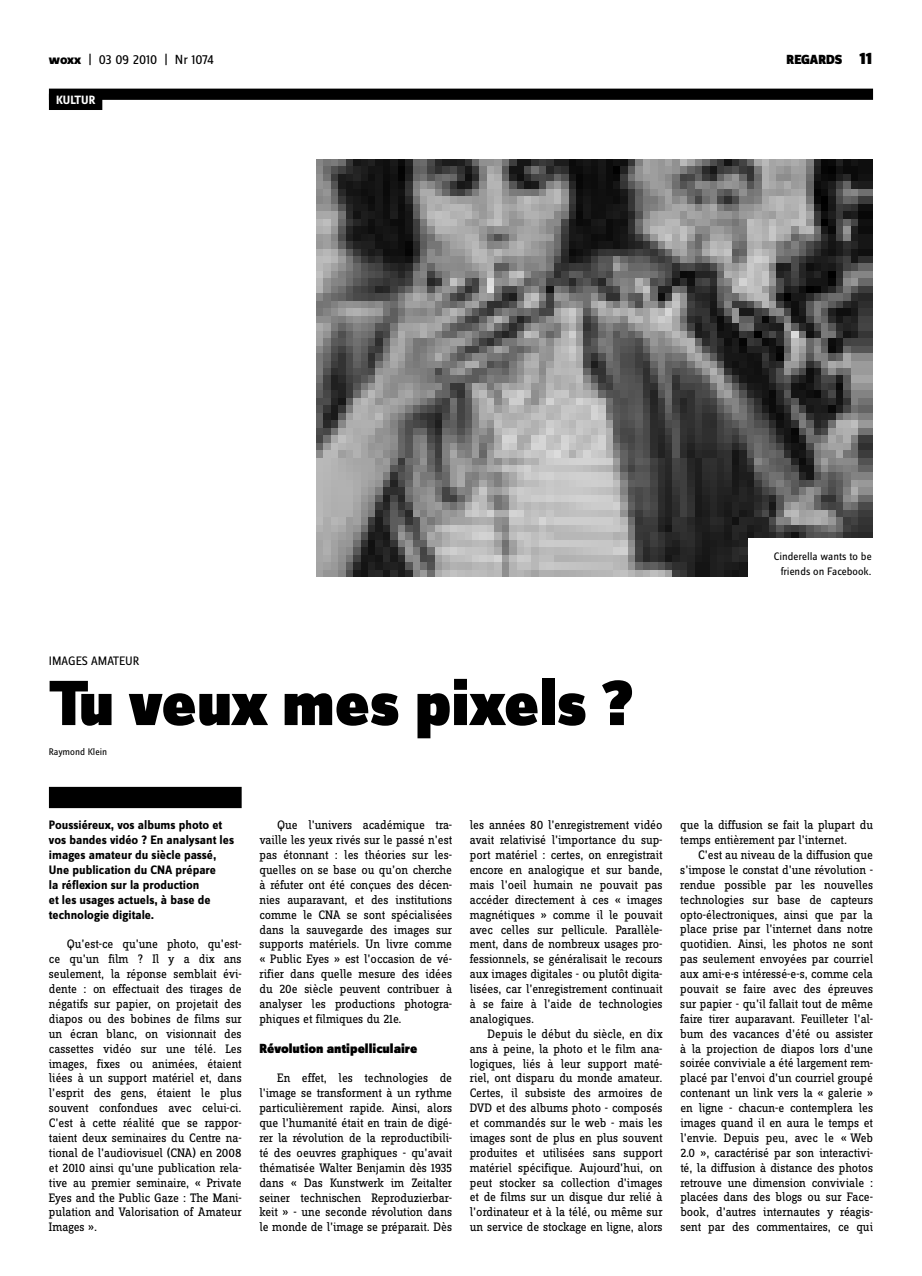
<style>
.page{position:relative;width:922px;height:1276px;background:#fff}
.page>*{position:absolute;margin:0;border:0;box-sizing:border-box;transform-origin:0 0}
.t1{font:900 66.25px "Zine Sans Dis";color:#000}
.t2{font:900 13.75px "Zine Sans Dis";color:#000}
.t3{font:13.75px "Zine Sans Dis";letter-spacing:-.01em;color:#000}
.t4{font:12.75px/14.9px "Zine Slab Dis";letter-spacing:-.01em;color:#000;text-align:justify}
.t5{font:700 12.75px/14.9px "Zine Sans Dis";color:#000}
.t6{font:12.75px "Zine Sans Dis";color:#000}
.t7{font:700 12.5px "Zine Sans Dis";color:#fff}
.t8{font:11.25px/14.9px "Zine Sans Dis";color:#000;text-align:right}
.t9{font:10px "Zine Sans Dis";color:#000}
.s1{font-weight:800}
.s2{font-size:17.5px}
</style>
<div class="page">
<div style="left:49px;top:89px;width:823px;height:11px;background:#000"></div>
<div style="left:49px;top:94px;width:53px;height:16px;background:#000"></div>
<div style="left:49px;top:787px;width:192px;height:21px;background:#000"></div>
<img style="left:316px;top:159px;width:556px;height:417px">
<div style="left:748px;top:538px;width:137px;height:61px;background:#fff"></div>
<p class="t3" style="left:49px;top:53px;width:166px"><span class="s1">woxx</span> | 03 09 2010 | Nr 1074</p>
<p class="t2" style="left:786px;top:53px;width:87px">REGARDS <span class="s2">11</span></p>
<p class="t7" style="left:56px;top:93px;width:41px">KULTUR</p>
<p class="t8" style="left:773px;top:550px;width:99px">Cinderella wants to be friends on Facebook.</p>
<p class="t6" style="left:49px;top:654px;width:92px">IMAGES AMATEUR</p>
<h1 class="t1" style="left:49px;top:668px;width:586px">Tu veux mes pixels ?</h1>
<p class="t9" style="left:49px;top:746px;width:60px">Raymond Klein</p>
<p class="t5" style="left:49px;top:818px;width:187px">Poussiéreux, vos albums photo et vos bandes vidéo ? En analysant les images amateur du siècle passé,<br>Une publication du CNA prépare<br>la réflexion sur la production<br>et les usages actuels, à base de technologie digitale.</p>
<p class="t4" style="left:49px;top:937px;width:194px;text-indent:18px">Qu’est-ce qu’une photo, qu’est&shy;ce qu’un film ? Il y a dix ans seulement, la réponse semblait évi&shy;dente : on effectuait des tirages de négatifs sur papier, on projetait des diapos ou des bobines de films sur un écran blanc, on visionnait des cassettes vidéo sur une télé. Les images, fixes ou animées, étaient liées à un support matériel et, dans l’esprit des gens, étaient le plus souvent confondues avec celui-ci.<br>C’est à cette réalité que se rappor&shy;taient deux seminaires du Centre na&shy;tional de l’audiovisuel (CNA) en 2008 et 2010 ainsi qu’une publication rela&shy;tive au premier seminaire, « Private Eyes and the Public Gaze : The Mani&shy;pulation and Valorisation of Amateur Images ».</p>
<p class="t4" style="left:259px;top:818px;width:194px;text-indent:18px">Que l’univers académique tra&shy;vaille les yeux rivés sur le passé n’est pas étonnant : les théories sur les&shy;quelles on se base ou qu’on cherche à réfuter ont été conçues des décen&shy;nies auparavant, et des institutions comme le CNA se sont spécialisées dans la sauvegarde des images sur supports matériels. Un livre comme « Public Eyes » est l’occasion de vé&shy;rifier dans quelle mesure des idées du 20e siècle peuvent contribuer à analyser les productions photogra&shy;phiques et filmiques du 21e.</p>
<p class="t2" style="left:259px;top:1041px;width:159px">Révolution antipelliculaire</p>
<p class="t4" style="left:259px;top:1071px;width:194px;text-indent:18px">En effet, les technologies de l’image se transforment à un rythme particulièrement rapide. Ainsi, alors que l’humanité était en train de digé&shy;rer la révolution de la reproductibili&shy;té des oeuvres graphiques - qu’avait thématisée Walter Benjamin dès 1935 dans « Das Kunstwerk im Zeitalter seiner technischen Reproduzierbar&shy;keit » - une seconde révolution dans le monde de l’image se préparait. Dès</p>
<p class="t4" style="left:469px;top:818px;width:194px">les années 80 l’enregistrement vidéo avait relativisé l’importance du sup&shy;port matériel : certes, on enregistrait encore en analogique et sur bande, mais l’oeil humain ne pouvait pas accéder directement à ces « images magnétiques » comme il le pouvait avec celles sur pellicule. Parallèle&shy;ment, dans de nombreux usages pro&shy;fessionnels, se généralisait le recours aux images digitales - ou plutôt digita&shy;lisées, car l’enregistrement continuait à se faire à l’aide de technologies analogiques.</p>
<p class="t4" style="left:469px;top:1027px;width:194px;text-indent:18px">Depuis le début du siècle, en dix ans à peine, la photo et le film ana&shy;logiques, liés à leur support maté&shy;riel, ont disparu du monde amateur.<br>Certes, il subsiste des armoires de DVD et des albums photo - composés et commandés sur le web - mais les images sont de plus en plus souvent produites et utilisées sans support matériel spécifique. Aujourd’hui, on peut stocker sa collection d’images et de films sur un disque dur relié à l’ordinateur et à la télé, ou même sur un service de stockage en ligne, alors</p>
<p class="t4" style="left:680px;top:818px;width:194px">que la diffusion se fait la plupart du temps entièrement par l’internet.</p>
<p class="t4" style="left:680px;top:848px;width:194px;text-indent:18px">C’est au niveau de la diffusion que s’impose le constat d’une révolution - rendue possible par les nouvelles technologies sur base de capteurs opto-électroniques, ainsi que par la place prise par l’internet dans notre quotidien. Ainsi, les photos ne sont pas seulement envoyées par courriel aux ami-e-s intéressé-e-s, comme cela pouvait se faire avec des épreuves sur papier - qu’il fallait tout de même faire tirer auparavant. Feuilleter l’al&shy;bum des vacances d’été ou assister à la projection de diapos lors d’une soirée conviviale a été largement rem&shy;placé par l’envoi d’un courriel groupé contenant un link vers la « galerie » en ligne - chacun-e contemplera les images quand il en aura le temps et l’envie. Depuis peu, avec le « Web 2.0 », caractérisé par son interactivi&shy;té, la diffusion à distance des photos retrouve une dimension conviviale : placées dans des blogs ou sur Face&shy;book, d’autres internautes y réagis&shy;sent par des commentaires, ce qui</p>
</div>
